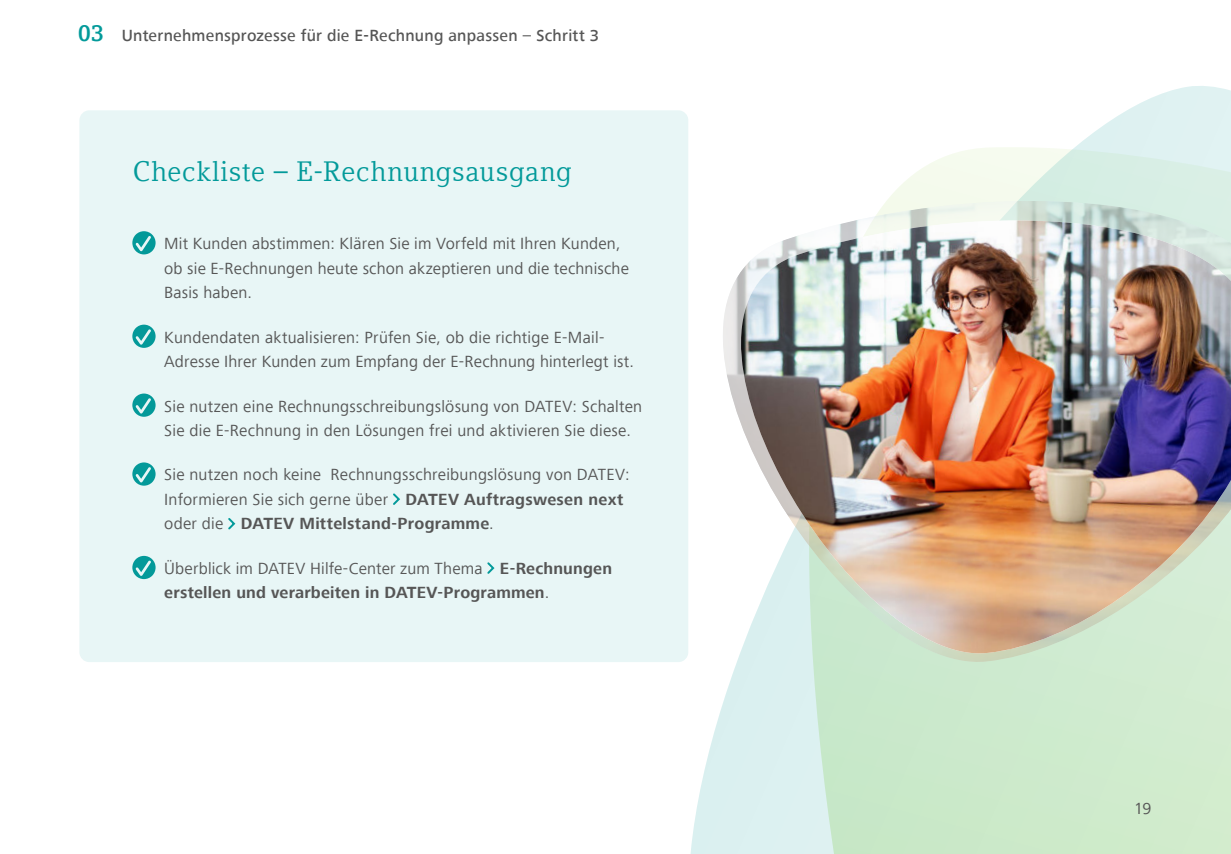
<style>
.page{position:relative;width:1231px;height:854px;background:#fff}
.page>*{position:absolute;margin:0;border:0;box-sizing:border-box;transform-origin:0 0}
.t1{font:28px "Compatil DATEV";letter-spacing:.01em;color:#039a9a}
.t2{font:16.62px/24.5px "Frutiger Next Com";letter-spacing:.015em;color:#565656}
.t3{font:700 16.62px/24.5px "Frutiger Next Com";letter-spacing:.01em;color:#565656}
.t4{font:500 16.62px "Frutiger Next Com";letter-spacing:.015em;color:#565656}
.s1{font-family:"Compatil DATEV";font-weight:700;font-size:22.75px;color:#039a9a}
.s2{font-weight:700}
.s3{font-weight:400}
</style>
<div class="page">
<div style="left:79px;top:110px;width:609px;height:551px;background:#e8f6f6;border-radius:10px"></div>
<svg style="left:132px;top:231px;width:23px;height:23px"></svg>
<svg style="left:132px;top:324px;width:23px;height:24px"></svg>
<svg style="left:132px;top:393px;width:23px;height:23px"></svg>
<svg style="left:132px;top:462px;width:23px;height:23px"></svg>
<svg style="left:393px;top:493px;width:7px;height:12px"></svg>
<svg style="left:228px;top:518px;width:8px;height:12px"></svg>
<svg style="left:132px;top:555px;width:23px;height:24px"></svg>
<svg style="left:487px;top:562px;width:8px;height:12px"></svg>
<svg style="left:559px;top:661px;width:671px;height:192px"></svg>
<svg style="left:666px;top:86px;width:564px;height:641px"></svg>
<svg style="left:637px;top:200px;width:593px;height:466px"></svg>
<img style="left:684px;top:220px;width:546px;height:446px">
<p class="t4" style="left:78px;top:28px;width:522px"><span class="s1">03</span> Unternehmensprozesse für die E-Rechnung anpassen – Schritt 3</p>
<h1 class="t1" style="left:132px;top:160px;width:441px">Checkliste – E-Rechnungsausgang</h1>
<p class="t2" style="left:164px;top:232px;width:466px">Mit Kunden abstimmen: Klären Sie im Vorfeld mit Ihren Kunden, ob sie E-Rechnungen heute schon akzeptieren und die technische<br>Basis haben.</p>
<p class="t2" style="left:164px;top:325px;width:471px">Kundendaten aktualisieren: Prüfen Sie, ob die richtige E-Mail-<br>Adresse Ihrer Kunden zum Empfang der E-Rechnung hinterlegt ist.</p>
<p class="t2" style="left:164px;top:394px;width:479px">Sie nutzen eine Rechnungsschreibungslösung von DATEV: Schalten<br>Sie die E-Rechnung in den Lösungen frei und aktivieren Sie diese.</p>
<p class="t2" style="left:164px;top:463px;width:467px">Sie nutzen noch keine Rechnungsschreibungslösung von DATEV:<br>Informieren Sie sich gerne über <span class="s2">DATEV Auftragswesen next </span>oder die <span class="s2">DATEV Mittelstand-Programme</span>.</p>
<p class="t3" style="left:164px;top:556px;width:449px"><span class="s3">Überblick im DATEV Hilfe-Center zum Thema</span> E-Rechnungen erstellen und verarbeiten in DATEV-Programmen<span class="s3">.</span></p>
<p class="t2" style="left:1134px;top:796px;width:19px">19</p>
</div>
